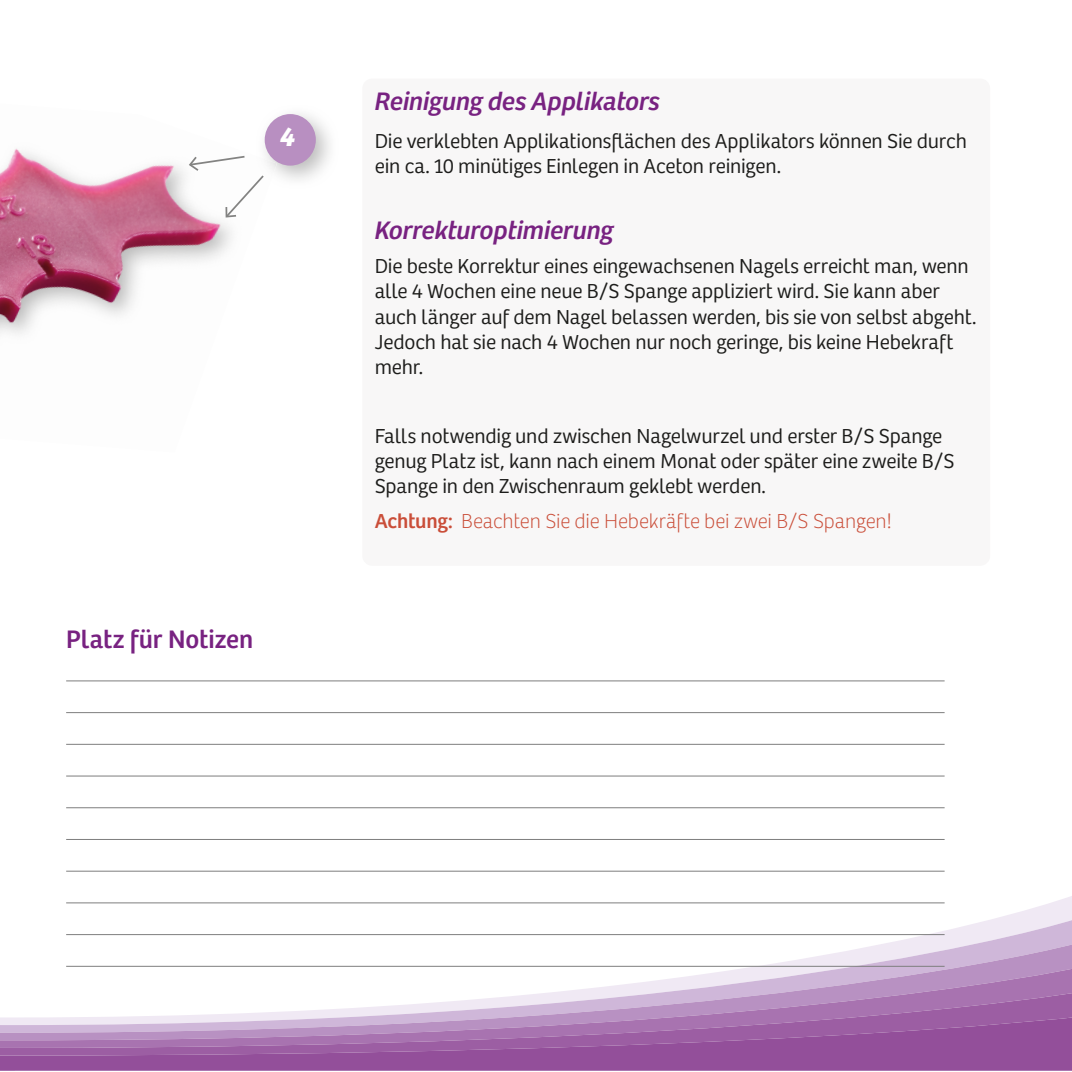
<style>
.page{position:relative;width:1072px;height:1072px;background:#fff}
.page>*{position:absolute;margin:0;border:0;box-sizing:border-box;transform-origin:0 0}
.t1{font:italic 700 28px "Bree";color:#fff}
.t2{font:italic 26.25px "Bree";letter-spacing:-.01em;color:#782281}
.t3{font:26.25px "Bree";color:#782281}
.t4{font:300 21px/25.2px "Bree";letter-spacing:-.005em;color:#1d1d1b}
.t5{font:100 21px "Bree";color:#ca4e39}
.s1{font-weight:400}
</style>
<div class="page">
<svg style="left:66px;top:896px;width:1005px;height:24px"></svg>
<svg style="left:66px;top:920px;width:1005px;height:24px"></svg>
<svg style="left:66px;top:944px;width:1005px;height:24px"></svg>
<svg style="left:549px;top:968px;width:522px;height:25px"></svg>
<svg style="left:122px;top:993px;width:949px;height:24px"></svg>
<svg style="left:0;top:1017px;width:1071px;height:53px;background:#a26aaa"></svg>
<img style="left:0;top:148px;width:232px;height:186px">
<img style="left:264px;top:114px;width:66px;height:66px">
<img style="left:265px;top:156px;width:12px;height:24px">
<div style="left:265px;top:114px;width:51px;height:52px;background:#b88fc1;border-radius:50%"></div>
<svg style="left:187px;top:155px;width:78px;height:64px"></svg>
<div style="left:362px;top:79px;width:628px;height:487px;background:#f8f7f7;border-radius:10px"></div>
<hr style="left:66px;top:680px;width:878px;height:1px;background:#7e7e7e">
<hr style="left:66px;top:712px;width:878px;height:1px;background:#7e7e7e">
<hr style="left:66px;top:744px;width:878px;height:1px;background:#7e7e7e">
<hr style="left:66px;top:775px;width:878px;height:1px;background:#7e7e7e">
<hr style="left:66px;top:807px;width:878px;height:1px;background:#7e7e7e">
<hr style="left:66px;top:839px;width:878px;height:1px;background:#7e7e7e">
<hr style="left:66px;top:870px;width:878px;height:1px;background:#7e7e7e">
<hr style="left:66px;top:902px;width:878px;height:1px;background:#7e7e7e">
<hr style="left:66px;top:934px;width:878px;height:1px;background:#7e7e7e">
<hr style="left:66px;top:966px;width:878px;height:1px;background:#7e7e7e">
<h1 class="t1" style="left:280px;top:114px;width:17px">4</h1>
<p class="t3" style="left:66px;top:619px;width:189px">Platz für Notizen</p>
<p class="t2" style="left:375px;top:81px;width:287px">Reinigung des Applikators</p>
<p class="t4" style="left:375px;top:127px;width:593px">Die verklebten Applikationsflächen des Applikators können Sie durch ein ca. 10 minütiges Einlegen in Aceton reinigen.</p>
<p class="t2" style="left:375px;top:210px;width:240px">Korrekturoptimierung</p>
<p class="t4" style="left:375px;top:252px;width:603px">Die beste Korrektur eines eingewachsenen Nagels erreicht man, wenn alle 4 Wochen eine neue B / S Spange appliziert wird. Sie kann aber auch länger auf dem Nagel belassen werden, bis sie von selbst abgeht.<br>Jedoch hat sie nach 4 Wochen nur noch geringe, bis keine Hebekraft mehr.</p>
<p class="t4" style="left:375px;top:422px;width:581px">Falls notwendig und zwischen Nagelwurzel und erster B / S Spange genug Platz ist, kann nach einem Monat oder später eine zweite B / S<br>Spange in den Zwischenraum geklebt werden.</p>
<p class="t5" style="left:375px;top:505px;width:518px"><span class="s1">Achtung:</span> Beachten Sie die Hebekräfte bei zwei B / S Spangen!</p>
</div>
